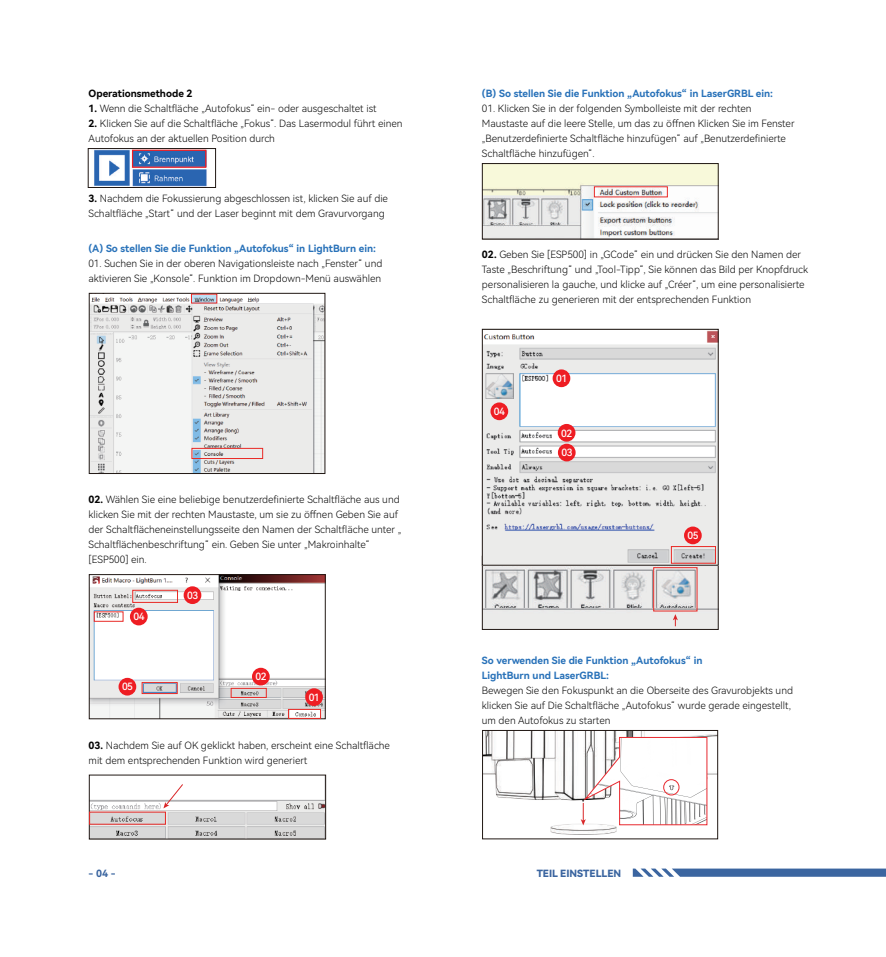
<style>
.page{position:relative;width:886px;height:957px;background:#fff}
.page>*{position:absolute;margin:0;border:0;box-sizing:border-box;transform-origin:0 0}
.t1{font:10px/15px "Harmony OS Sans SC Light";color:#030303}
.t2{font:10px/15px "Harmony OS Sans SC Bold";color:#2972b9}
.t3{font:10px/19.8px "Harmony OS Sans SC Medium";letter-spacing:-.05em;color:#fff}
.t4{font:10px "Harmony OS Sans SC Bold";color:#030303}
.t5{font:10px "Harmony OS Sans SC Black";color:#3b65a0}
.t6{font:10px "Harmony OS Sans SC Bold";color:#3b65a0}
.s1{font-family:"Harmony OS Sans SC Bold"}
</style>
<div class="page">
<img style="left:94px;top:150px;width:113px;height:36px">
<div style="left:88px;top:148px;width:128px;height:40px;border:1px solid #211814"></div>
<img style="left:484px;top:565px;width:232px;height:62px">
<div style="left:653px;top:567px;width:44px;height:44px;border:1px solid #e82a26"></div>
<svg style="left:673px;top:614px;width:5px;height:12px"></svg>
<img style="left:484px;top:732px;width:232px;height:102px">
<div style="left:482px;top:730px;width:236px;height:109px;border:1px solid #211814"></div>
<svg style="left:581px;top:737px;width:126px;height:88px"></svg>
<div style="left:663px;top:779px;width:16px;height:16px;border:1px solid #e8282e;border-radius:50%"></div>
<img style="left:91px;top:799px;width:233px;height:38px">
<svg style="left:163px;top:784px;width:21px;height:24px"></svg>
<img style="left:484px;top:165px;width:232px;height:72px">
<div style="left:482px;top:163px;width:236px;height:76px;border:1px solid #211814"></div>
<div style="left:594px;top:186px;width:74px;height:11px;border:1px solid #e82a26"></div>
<img style="left:91px;top:295px;width:232px;height:177px">
<div style="left:89px;top:293px;width:236px;height:181px;border:1px solid #211814"></div>
<div style="left:192px;top:448px;width:71px;height:11px;border:1px solid #e82a26"></div>
<img style="left:91px;top:576px;width:232px;height:141px">
<div style="left:89px;top:574px;width:236px;height:145px;border:1px solid #211814"></div>
<div style="left:142px;top:682px;width:36px;height:12px;border:1px solid #e82a26"></div>
<div style="left:231px;top:688px;width:36px;height:10px;border:1px solid #e82a26"></div>
<div style="left:288px;top:709px;width:33px;height:10px;border:1px solid #e82a26"></div>
<div style="left:132px;top:590px;width:46px;height:13px;border:1px solid #e82a26"></div>
<div style="left:305px;top:688px;width:18px;height:18px;background:#ee1d23;border-radius:50%"></div>
<div style="left:252px;top:668px;width:18px;height:17px;background:#ee1d23;border-radius:50%"></div>
<div style="left:184px;top:586px;width:17px;height:18px;background:#ee1d23;border-radius:50%"></div>
<div style="left:130px;top:608px;width:18px;height:17px;background:#ee1d23;border-radius:50%"></div>
<div style="left:119px;top:678px;width:17px;height:17px;background:#ee1d23;border-radius:50%"></div>
<img style="left:484px;top:331px;width:232px;height:232px">
<div style="left:482px;top:329px;width:236px;height:236px;border:1px solid #211814"></div>
<div style="left:671px;top:546px;width:45px;height:17px;border:1px solid #e82a26"></div>
<div style="left:553px;top:369px;width:17px;height:18px;background:#ee1d23;border-radius:50%"></div>
<div style="left:558px;top:424px;width:17px;height:18px;background:#ee1d23;border-radius:50%"></div>
<div style="left:558px;top:444px;width:18px;height:17px;background:#ee1d23;border-radius:50%"></div>
<div style="left:490px;top:402px;width:18px;height:18px;background:#ee1d23;border-radius:50%"></div>
<div style="left:684px;top:526px;width:18px;height:18px;background:#ee1d23;border-radius:50%"></div>
<svg style="left:633px;top:868px;width:253px;height:9px;background:#5c7eaf"></svg>
<div style="left:132px;top:150px;width:74px;height:18px;border:1px solid #ee1d23"></div>
<p class="t4" style="left:89px;top:86px;width:106px">Operationsmethode 2</p>
<p class="t1" style="left:89px;top:100px;width:289px"><span class="s1">1.</span> Wenn die Schaltfläche „Autofokus“ ein- oder ausgeschaltet ist</p>
<p class="t1" style="left:89px;top:115px;width:315px"><span class="s1">2.</span> Klicken Sie auf die Schaltfläche „Fokus“. Das Lasermodul führt einen<br>Autofokus an der aktuellen Position durch</p>
<p class="t1" style="left:89px;top:190px;width:301px"><span class="s1">3.</span> Nachdem die Fokussierung abgeschlossen ist, klicken Sie auf die<br>Schaltfläche „Start“ und der Laser beginnt mit dem Gravurvorgang</p>
<p class="t2" style="left:88px;top:240px;width:289px">(A) So stellen Sie die Funktion „Autofokus“ in LightBurn ein:</p>
<p class="t1" style="left:88px;top:255px;width:295px">01. Suchen Sie in der oberen Navigationsleiste nach „Fenster“ und aktivieren Sie „Konsole“. Funktion im Dropdown-Menü auswählen</p>
<p class="t1" style="left:89px;top:492px;width:314px"><span class="s1">02.</span> Wählen Sie eine beliebige benutzerdefinierte Schaltfläche aus und klicken Sie mit der rechten Maustaste, um sie zu öffnen Geben Sie auf der Schaltflächeneinstellungsseite den Namen der Schaltfläche unter „ Schaltflächenbeschriftung“ ein. Geben Sie unter „Makroinhalte“ [ESP500] ein.</p>
<p class="t3" style="left:133px;top:606px;width:13px">04</p>
<p class="t3" style="left:122px;top:676px;width:13px">05</p>
<p class="t3" style="left:187px;top:585px;width:13px">03</p>
<p class="t3" style="left:255px;top:666px;width:13px">02</p>
<p class="t3" style="left:309px;top:687px;width:13px">01</p>
<p class="t1" style="left:89px;top:738px;width:303px"><span class="s1">03.</span> Nachdem Sie auf OK geklickt haben, erscheint eine Schaltfläche mit dem entsprechenden Funktion wird generiert</p>
<p class="t2" style="left:482px;top:85px;width:293px">(B) So stellen Sie die Funktion „Autofokus“ in LaserGRBL ein:</p>
<p class="t1" style="left:482px;top:100px;width:314px">01. Klicken Sie in der folgenden Symbolleiste mit der rechten Maustaste auf die leere Stelle, um das zu öffnen Klicken Sie im Fenster „Benutzerdefinierte Schaltfläche hinzufügen“ auf „Benutzerdefinierte Schaltfläche hinzufügen“.</p>
<p class="t1" style="left:482px;top:246px;width:328px"><span class="s1">02.</span> Geben Sie [ESP500] in „GCode“ ein und drücken Sie den Namen der Taste „Beschriftung“ und „Tool-Tipp“, Sie können das Bild per Knopfdruck personalisieren la gauche, und klicke auf „Créer“, um eine personalisierte Schaltfläche zu generieren mit der entsprechenden Funktion</p>
<p class="t3" style="left:494px;top:401px;width:13px">04</p>
<p class="t3" style="left:556px;top:368px;width:13px">01</p>
<p class="t3" style="left:561px;top:423px;width:13px">02<br>03</p>
<p class="t3" style="left:687px;top:525px;width:13px">05</p>
<p class="t2" style="left:482px;top:652px;width:222px">So verwenden Sie die Funktion „Autofokus“ in<br>LightBurn und LaserGRBL:</p>
<p class="t1" style="left:482px;top:682px;width:313px">Bewegen Sie den Fokuspunkt an die Oberseite des Gravurobjekts und klicken Sie auf Die Schaltfläche „Autofokus“ wurde gerade eingestellt, um den Autofokus zu starten</p>
<p class="t6" style="left:89px;top:866px;width:29px">- 04 -</p>
<p class="t5" style="left:537px;top:866px;width:86px">TEIL EINSTELLEN</p>
</div>
